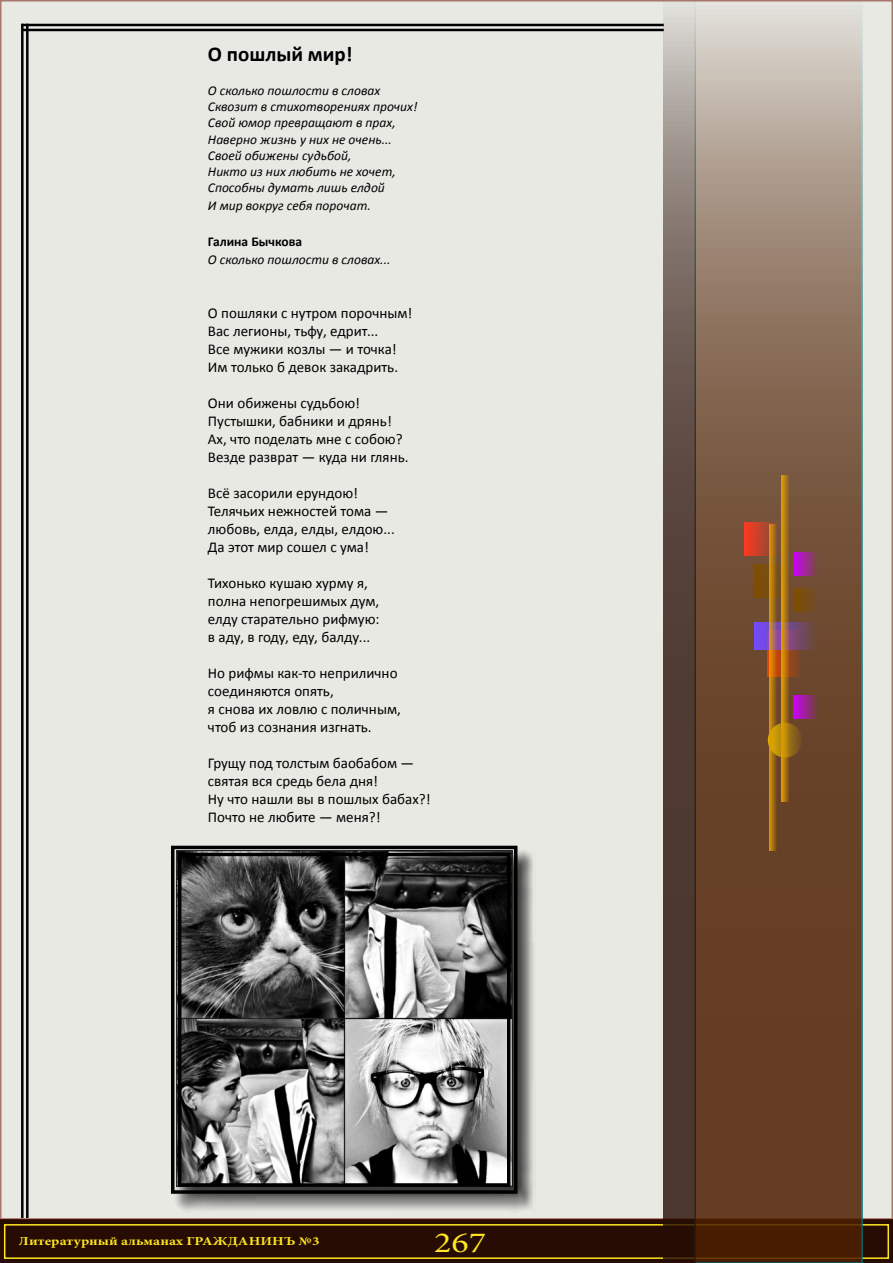
<style>
.page{position:relative;width:893px;height:1263px;background:#fff}
.page>*{position:absolute;margin:0;border:0;box-sizing:border-box;transform-origin:0 0}
.t1{font:29.1px "Minion Pro";color:#ffe620;scale:1.23 1}
.t2{font:700 21px "Calibri";color:#000}
.t3{font:15px/18px "Calibri";color:#000}
.t4{font:italic 13.5px/16.2px "Calibri";color:#000}
.t5{font:700 13.5px "Calibri";color:#000}
.t6{font:700 12.15px "Minion Pro";color:#ffe620;scale:1.23 1}
</style>
<div class="page">
<div style="left:0;top:1219px;width:893px;height:44px;background:#270c03"></div>
<div style="left:4px;top:1224px;width:885px;height:35px;border:2px solid #ffe620"></div>
<div style="left:0;top:0;width:893px;height:1219px;background:#e9e9e4"></div>
<hr style="left:26px;top:24px;width:3px;height:1194px;background:#000">
<hr style="left:21px;top:24px;width:3px;height:1194px;background:#000">
<hr style="left:22px;top:24px;width:642px;height:2px;background:#000">
<hr style="left:22px;top:29px;width:642px;height:2px;background:#000">
<svg style="left:694px;top:0;width:169px;height:1263px;background:#7e604a"></svg>
<svg style="left:663px;top:2px;width:33px;height:1261px;background:#63524a"></svg>
<svg style="left:768px;top:723px;width:34px;height:35px"></svg>
<svg style="left:744px;top:522px;width:34px;height:33px"></svg>
<div style="left:793px;top:696px;width:24px;height:23px;background:linear-gradient(to right,#ce00ff,#743d40)"></div>
<svg style="left:768px;top:649px;width:34px;height:28px"></svg>
<svg style="left:754px;top:622px;width:62px;height:27px"></svg>
<svg style="left:754px;top:564px;width:27px;height:33px"></svg>
<div style="left:794px;top:589px;width:24px;height:23px;background:linear-gradient(to right,#7e4d00,#704c2c)"></div>
<svg style="left:781px;top:475px;width:8px;height:327px;background:#b77d14"></svg>
<div style="left:793px;top:552px;width:24px;height:24px;background:linear-gradient(to right,#ce00ff,#7b474a)"></div>
<svg style="left:769px;top:524px;width:8px;height:327px;background:#b17516"></svg>
<div style="left:173px;top:848px;width:363px;height:364px;background:#000;opacity:.75"></div>
<svg style="left:171px;top:845px;width:348px;height:350px;background:#707070"></svg>
<div style="left:178px;top:853px;width:332px;height:334px;border:3px solid #000"></div>
<h2 class="t2" style="left:208px;top:40px;width:146px">О пошлый мир!</h2>
<p class="t4" style="left:208px;top:82px;width:211px">О сколько пошлости в словах<br>Сквозит в стихотворениях прочих!<br>Свой юмор превращают в прах,<br>Наверно жизнь у них не очень...<br>Своей обижены судьбой,<br>Никто из них любить не хочет,<br>Способны думать лишь елдой</p>
<p class="t4" style="left:208px;top:197px;width:164px">И мир вокруг себя порочат.</p>
<p class="t5" style="left:208px;top:233px;width:96px">Галина Бычкова</p>
<p class="t4" style="left:208px;top:251px;width:184px">О сколько пошлости в словах...</p>
<p class="t3" style="left:208px;top:304px;width:206px">О пошляки с нутром порочным!<br>Вас легионы, тьфу, едрит...<br>Все мужики козлы — и точка!<br>Им только б девок закадрить.</p>
<p class="t3" style="left:208px;top:394px;width:202px">Они обижены судьбою!<br>Пустышки, бабники и дрянь!<br>Ах, что поделать мне с собою?<br>Везде разврат — куда ни глянь.</p>
<p class="t3" style="left:208px;top:484px;width:188px">Всё засорили ерундою!<br>Телячьих нежностей тома — любовь, елда, елды, елдою...<br>Да этот мир сошел с ума!</p>
<p class="t3" style="left:208px;top:574px;width:173px">Тихонько кушаю хурму я, полна непогрешимых дум, елду старательно рифмую: в аду, в году, еду, балду...</p>
<p class="t3" style="left:208px;top:664px;width:194px">Но рифмы как-то неприлично соединяются опять,<br>я снова их ловлю с поличным, чтоб из сознания изгнать.</p>
<p class="t3" style="left:208px;top:754px;width:224px">Грущу под толстым баобабом — святая вся средь бела дня!<br>Ну что нашли вы в пошлых бабах?!<br>Почто не любите — меня?!</p>
<p class="t6" style="left:19px;top:1233px;width:246px">Литературный альманах ГРАЖДАНИНЪ №3</p>
<h1 class="t1" style="left:434px;top:1223px;width:44px">267</h1>
</div>
